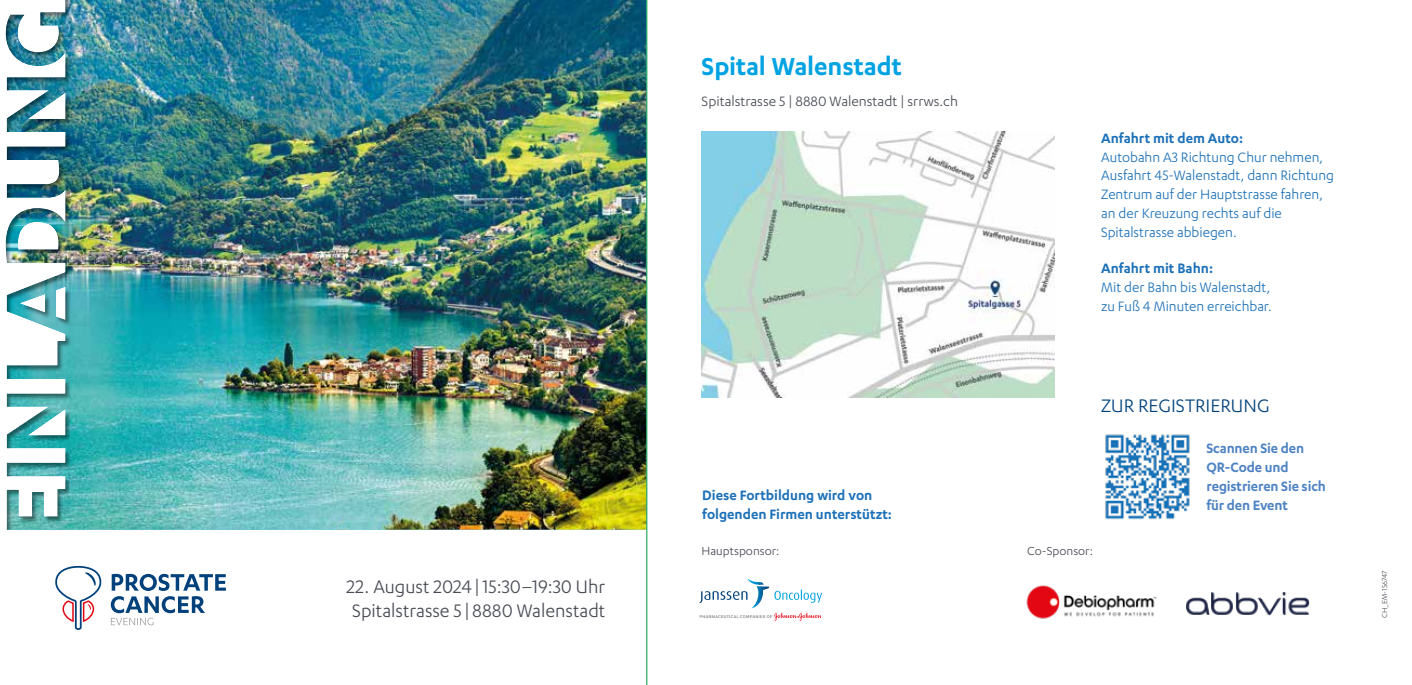
<style>
.page{position:relative;width:1412px;height:685px;background:#fff}
.page>*{position:absolute;margin:0;border:0;box-sizing:border-box;transform-origin:0 0}
.t1{font:600 28.5px "Karbon";letter-spacing:-.005em;color:#00a3e2}
.t2{font:21px/24px "Karbon";color:#484b54}
.t3{font:21px "Karbon";color:#00417b}
.t4{font:15.75px/18.9px "Karbon";color:#1d71b8}
.t5{font:600 15.75px/18.9px "Karbon";color:#1d71b8}
.t6{font:600 15.75px/18.9px "Karbon";letter-spacing:-.005em;color:#4e83c3}
.t7{font:15.75px "Karbon";color:#484b54}
.t8{font:13.5px "Karbon";color:#484b54}
.t9{font:8.25px "Karbon";color:#484b54}
</style>
<div class="page">
<svg style="left:111px;top:574px;width:115px;height:51px"></svg>
<svg style="left:55px;top:566px;width:47px;height:63px"></svg>
<img style="left:1105px;top:434px;width:85px;height:86px">
<img style="left:701px;top:132px;width:353px;height:265px">
<svg style="left:699px;top:579px;width:123px;height:42px"></svg>
<img style="left:1026px;top:585px;width:131px;height:34px">
<img style="left:1186px;top:592px;width:124px;height:23px">
<div style="left:4px;top:0;width:643px;height:532px;background:#1d1d1b;opacity:.52"></div>
<hr style="left:646px;top:0;width:1px;height:685px;background:#009640">
<h2 class="t2" style="left:347px;top:574px;width:260px">22. August 2024|15:30–19:30 Uhr<br>Spitalstrasse 5 | 8880 Walenstadt</h2>
<h1 class="t1" style="left:701px;top:50px;width:202px">Spital Walenstadt</h1>
<p class="t7" style="left:701px;top:93px;width:258px">Spitalstrasse 5 | 8880 Walenstadt | srrws.ch</p>
<p class="t5" style="left:1101px;top:128px;width:143px">Anfahrt mit dem Auto:</p>
<p class="t4" style="left:1101px;top:147px;width:234px">Autobahn A3 Richtung Chur nehmen, Ausfahrt 45-Walenstadt, dann Richtung Zentrum auf der Hauptstrasse fahren, an der Kreuzung rechts auf die Spitalstrasse abbiegen.</p>
<p class="t5" style="left:1101px;top:258px;width:113px">Anfahrt mit Bahn:</p>
<p class="t4" style="left:1101px;top:277px;width:172px">Mit der Bahn bis Walenstadt, zu Fuß 4 Minuten erreichbar.</p>
<h2 class="t3" style="left:1101px;top:394px;width:170px">ZUR REGISTRIERUNG</h2>
<p class="t5" style="left:702px;top:485px;width:191px">Diese Fortbildung wird von folgenden Firmen unterstützt:</p>
<p class="t8" style="left:701px;top:543px;width:79px">Hauptsponsor:</p>
<p class="t8" style="left:1027px;top:543px;width:67px">Co-Sponsor:</p>
<p class="t6" style="left:1206px;top:438px;width:121px">Scannen Sie den<br>QR-Code und registrieren Sie sich für den Event</p>
<p class="t9" style="left:1380px;top:617px;width:49px;rotate:-90deg">CH_EM-156747</p>
</div>
